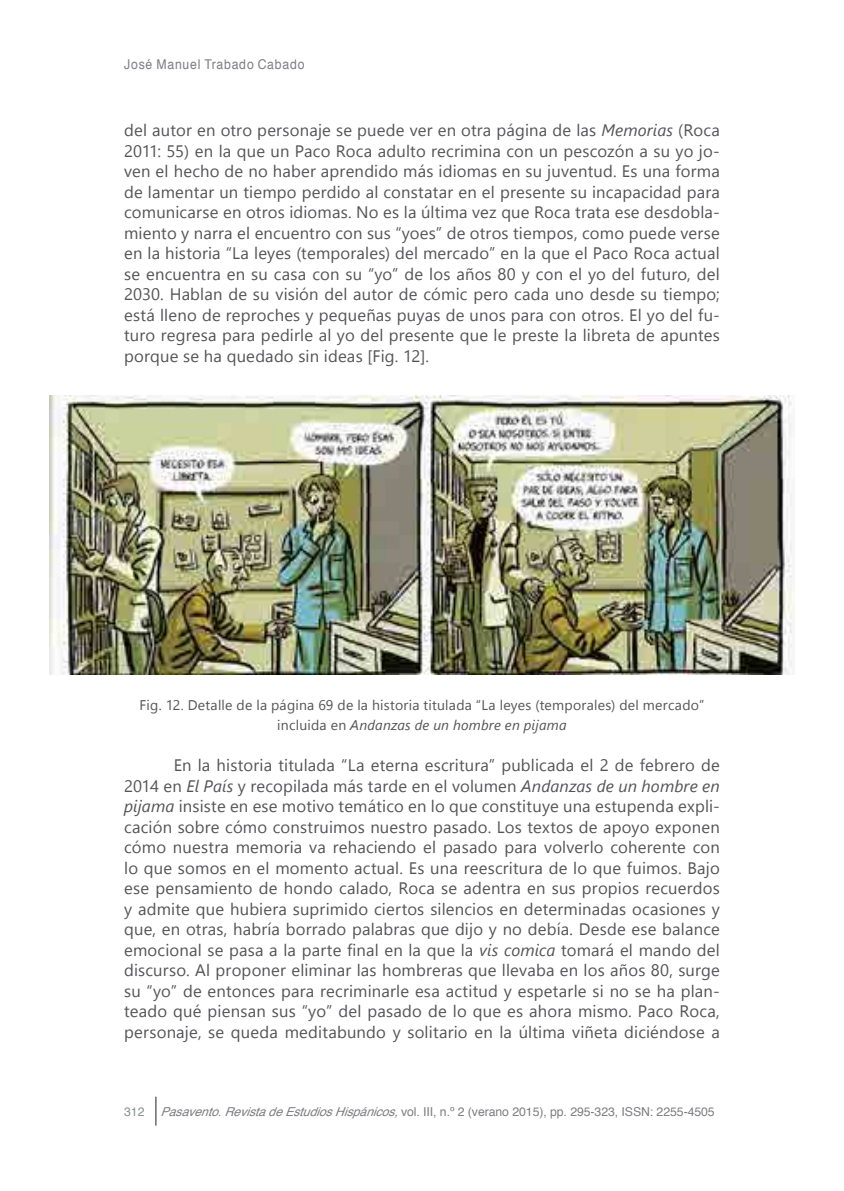
<style>
.page{position:relative;width:844px;height:1191px;background:#fff}
.page>*{position:absolute;margin:0;border:0;box-sizing:border-box;transform-origin:0 0}
.t1{font:16.62px/20.5px "Segoe UI";letter-spacing:.01em;color:#545356;text-align:justify}
.t2{font:14px/20.5px "Segoe UI";letter-spacing:.02em;color:#545356;text-align:center}
.t3{font:13.47px "Helvetica";letter-spacing:.06em;color:#7e7c81;scale:.91 1}
.t4{font:12.25px "Helvetica";letter-spacing:-.005em;color:#7e7c81}
.t5{font:12.25px "Helvetica";color:#87928b}
.s1{font-style:italic}
</style>
<div class="page">
<svg style="left:155px;top:1096px;width:1px;height:29px"></svg>
<img style="left:50px;top:395px;width:744px;height:279px">
<p class="t3" style="left:124px;top:54px;width:200px">José Manuel Trabado Cabado</p>
<p class="t1" style="left:124px;top:119px;width:597px">del autor en otro personaje se puede ver en otra página de las <span class="s1">Memorias</span> (Roca 2011: 55) en la que un Paco Roca adulto recrimina con un pescozón a su yo jo&shy;ven el hecho de no haber aprendido más idiomas en su juventud. Es una forma de lamentar un tiempo perdido al constatar en el presente su incapacidad para comunicarse en otros idiomas. No es la última vez que Roca trata ese desdobla&shy;miento y narra el encuentro con sus “yoes” de otros tiempos, como puede verse en la historia “La leyes (temporales) del mercado” en la que el Paco Roca actual se encuentra en su casa con su “yo” de los años 80 y con el yo del futuro, del 2030. Hablan de su visión del autor de cómic pero cada uno desde su tiempo; está lleno de reproches y pequeñas puyas de unos para con otros. El yo del fu&shy;turo regresa para pedirle al yo del presente que le preste la libreta de apuntes porque se ha quedado sin ideas [Fig. 12].</p>
<p class="t2" style="left:139px;top:694px;width:566px">Fig. 12. Detalle de la página 69 de la historia titulada “La leyes (temporales) del mercado” incluida en <span class="s1">Andanzas de un hombre en pijama</span></p>
<p class="t1" style="left:124px;top:754px;width:597px;text-indent:50px">En la historia titulada “La eterna escritura” publicada el 2 de febrero de 2014 en <span class="s1">El País</span> y recopilada más tarde en el volumen <span class="s1">Andanzas de un hombre en pijama</span> insiste en ese motivo temático en lo que constituye una estupenda expli&shy;cación sobre cómo construimos nuestro pasado. Los textos de apoyo exponen cómo nuestra memoria va rehaciendo el pasado para volverlo coherente con lo que somos en el momento actual. Es una reescritura de lo que fuimos. Bajo ese pensamiento de hondo calado, Roca se adentra en sus propios recuerdos y admite que hubiera suprimido ciertos silencios en determinadas ocasiones y que, en otras, habría borrado palabras que dijo y no debía. Desde ese balance emocional se pasa a la parte final en la que la <span class="s1">vis comica</span> tomará el mando del discurso. Al proponer eliminar las hombreras que llevaba en los años 80, surge su “yo” de entonces para recriminarle esa actitud y espetarle si no se ha plan&shy;teado qué piensan sus “yo” del pasado de lo que es ahora mismo. Paco Roca, personaje, se queda meditabundo y solitario en la última viñeta diciéndose a</p>
<p class="t5" style="left:124px;top:1102px;width:22px">312</p>
<p class="t4" style="left:160px;top:1102px;width:555px"><span class="s1">Pasavento.RevistadeEstudiosHispánicos,</span>vol. III, n.º 2 (verano 2015), pp. 295-323, ISSN: 2255-4505</p>
</div>
